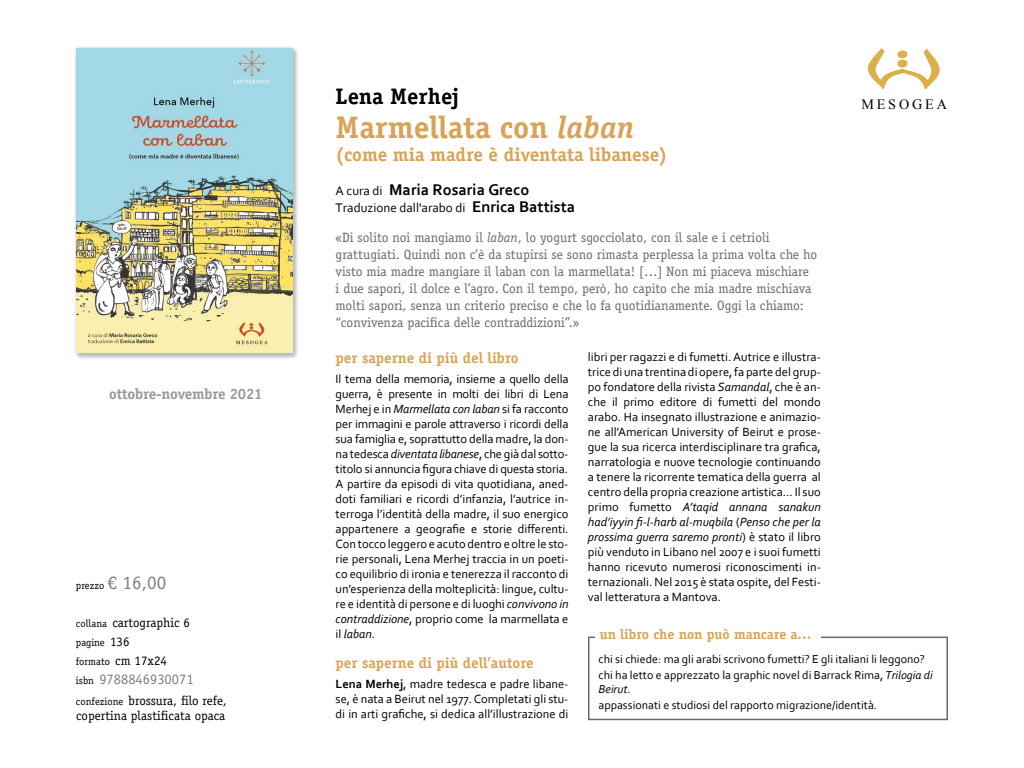
<style>
.page{position:relative;width:1024px;height:768px;background:#fff}
.page>*{position:absolute;margin:0;border:0;box-sizing:border-box;transform-origin:0 0}
.t1{font:700 31.25px "Officina Serif Std";color:#d8a357}
.t2{font:700 22.5px "Officina Serif Std";color:#000}
.t3{font:700 19px "Officina Serif Std";color:#d8a357}
.t4{font:700 16.25px "Corbel";color:#000}
.t5{font:700 15px "Officina Serif Std";color:#d8a457}
.t6{font:700 15px "Officina Serif Std";letter-spacing:-.01em;color:#999}
.t7{font:14.5px "Officina Serif Std";color:#808080}
.t8{font:14.2px "Times New Roman";letter-spacing:.2em;color:#000}
.t9{font:700 14px "Officina Serif Std";color:#d8a457}
.t10{font:13.5px/17px "Officina Serif Std";color:#656d66}
.t11{font:13.1px "Corbel";color:#000}
.t12{font:13px/15px "Officina Serif Std";color:#000}
.t13{font:12.5px/15px "Corbel";color:#000;text-align:justify}
.t14{font:12px/16px "Corbel";color:#000}
.t15{font:10.5px/19px "Officina Serif Std";color:#000}
.s1{font-size:19px;color:#808080}
.s2{font-size:10.5px}
.s3{font-size:13px}
.s4{font-size:10.5px;color:#000}
.s5{font-style:italic}
.s6{font-weight:400;font-size:13.1px}
.s7{font-weight:700;font-size:16.25px}
.s8{font-weight:700}
</style>
<div class="page">
<img style="left:869px;top:48px;width:12px;height:15px">
<div style="left:588px;top:637px;width:360px;height:83px;border:2px solid #656d66"></div>
<div style="left:596px;top:629px;width:225px;height:11px;background:#fff"></div>
<div style="left:73px;top:45px;width:227px;height:316px;background:#000;opacity:.3"></div>
<img style="left:76px;top:48px;width:216px;height:305px">
<p class="t6" style="left:109px;top:384px;width:155px">ottobre-novembre 2021</p>
<p class="t15" style="left:76px;top:576px;width:92px">prezzo <span class="s1">€ 16,00</span></p>
<p class="t12" style="left:76px;top:615px;width:115px"><span class="s2">collana</span> cartographic 6</p>
<p class="t15" style="left:76px;top:633px;width:93px">pagine <span class="s3">136<br></span>formato <span class="s3">cm 17x24</span></p>
<p class="t7" style="left:76px;top:671px;width:119px"><span class="s4">isbn</span> 9788846930071</p>
<p class="t12" style="left:76px;top:693px;width:152px"><span class="s2">confezione</span> brossura, filo refe, copertina plastificata opaca</p>
<h2 class="t2" style="left:336px;top:83px;width:125px">Lena Merhej</h2>
<h1 class="t1" style="left:336px;top:108px;width:300px">Marmellata con <span class="s5">laban</span></h1>
<h3 class="t3" style="left:336px;top:143px;width:334px">(come mia madre è diventata libanese)</h3>
<h3 class="t4" style="left:336px;top:180px;width:195px"><span class="s6">A cura di</span> Maria Rosaria Greco</h3>
<p class="t11" style="left:336px;top:199px;width:241px">Traduzione dall'arabo di <span class="s7">Enrica Battista</span></p>
<p class="t10" style="left:336px;top:228px;width:483px">«Di solito noi mangiamo il <span class="s5">laban</span>, lo yogurt sgocciolato, con il sale e i cetrioli grattugiati. Quindi non c’è da stupirsi se sono rimasta perplessa la prima volta che ho visto mia madre mangiare il laban con la marmellata! […] Non mi piaceva mischiare<br>i due sapori, il dolce e l’agro. Con il tempo, però, ho capito che mia madre mischiava molti sapori, senza un criterio preciso e che lo fa quotidianamente. Oggi la chiamo: “convivenza pacifica delle contraddizioni”.»</p>
<p class="t8" style="left:861px;top:94px;width:87px">MESOGEA</p>
<p class="t5" style="left:336px;top:349px;width:185px">per saperne di più del libro</p>
<p class="t13" style="left:336px;top:371px;width:234px">Il tema della memoria, insieme a quello della guerra, è presente in molti dei libri di Lena Merhej e in <span class="s5">Marmellata con laban</span> si fa racconto per immagini e parole attraverso i ricordi della sua famiglia e, soprattutto della madre, la don&shy;na tedesca <span class="s5">diventata libanese</span>, che già dal sotto&shy;titolo si annuncia figura chiave di questa storia.<br>A partire da episodi di vita quotidiana, aned&shy;doti familiari e ricordi d’infanzia, l’autrice in&shy;terroga l’identità della madre, il suo energico appartenere a geografie e storie differenti.<br>Con tocco leggero e acuto dentro e oltre le sto&shy;rie personali, Lena Merhej traccia in un poeti&shy;co equilibrio di ironia e tenerezza il racconto di un’esperienza della molteplicità: lingue, cultu&shy;re e identità di persone e di luoghi <span class="s5">convivono in contraddizione</span>, proprio come la marmellata e il <span class="s5">laban</span>.</p>
<p class="t5" style="left:336px;top:654px;width:200px">per saperne di più dell’autore</p>
<p class="t13" style="left:336px;top:676px;width:234px"><span class="s8">Lena Merhej</span>, madre tedesca e padre libane&shy;se, è nata a Beirut nel 1977. Completati gli stu&shy;di in arti grafiche, si dedica all’illustrazione di</p>
<p class="t13" style="left:588px;top:349px;width:234px">libri per ragazzi e di fumetti. Autrice e illustra&shy;trice di una trentina di opere, fa parte del grup&shy;po fondatore della rivista <span class="s5">Samandal</span>, che è an&shy;che il primo editore di fumetti del mondo arabo. Ha insegnato illustrazione e animazio&shy;ne all’American University of Beirut e prose&shy;gue la sua ricerca interdisciplinare tra grafica, narratologia e nuove tecnologie continuando a tenere la ricorrente tematica della guerra al centro della propria creazione artistica… Il suo primo fumetto <span class="s5">A’taqid annana sanakun had’iyyin fi-l-harb al-muqbila</span> (<span class="s5">Penso che per la prossima guerra saremo pronti</span>) è stato il libro più venduto in Libano nel 2007 e i suoi fumetti hanno ricevuto numerosi riconoscimenti in&shy;ternazionali. Nel 2015 è stata ospite, del Festi&shy;val letteratura a Mantova.</p>
<p class="t9" style="left:600px;top:626px;width:213px">un libro che non può mancare a…</p>
<p class="t14" style="left:598px;top:650px;width:336px">chi si chiede: ma gli arabi scrivono fumetti? E gli italiani li leggono? chi ha letto e apprezzato la graphic novel di Barrack Rima, <span class="s5">Trilogia di</span></p>
<p class="t14" style="left:598px;top:680px;width:280px"><span class="s5">Beirut</span>.<br>appassionati e studiosi del rapporto migrazione/identità.</p>
</div>
